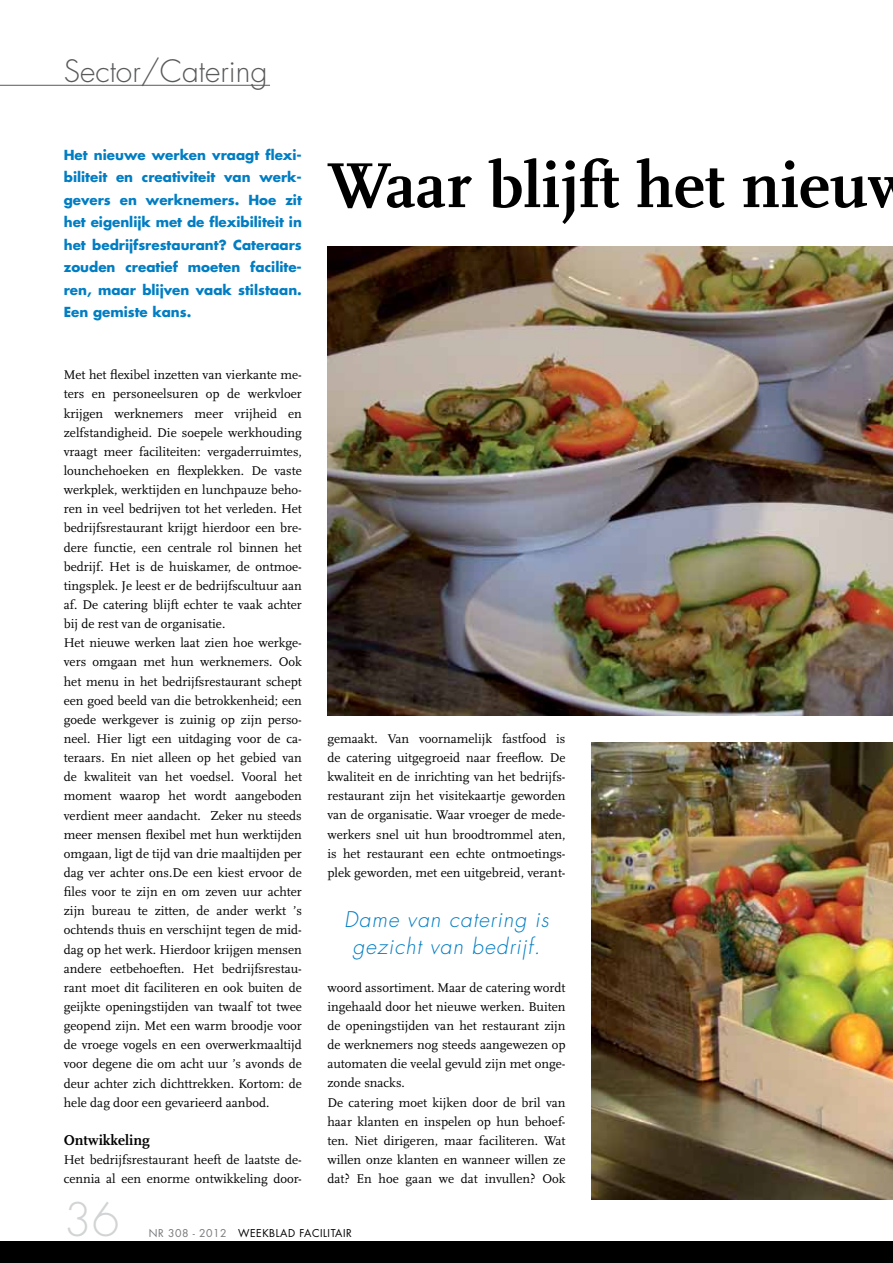
<style>
.page{position:relative;width:893px;height:1263px;background:#fff}
.page>*{position:absolute;margin:0;border:0;box-sizing:border-box;transform-origin:0 0}
.t1{font:700 66.3px "Scala OT";letter-spacing:.005em;color:#000}
.t2{font:300 45px "Futura Std";color:#d1d3d4}
.t3{font:300 30px "Futura Std";color:#58595b}
.t4{font:italic 300 21px/27px "Futura Std";letter-spacing:.05em;color:#007dc3;text-align:center}
.t5{font:700 15px "Scala OT";color:#000}
.t6{font:700 13.5px/22.5px "Futura Std";color:#007dc3;text-align:justify}
.t7{font:13.2px/19.2px "Scala OT";color:#000}
.t8{font:10.5px "Futura Std";letter-spacing:.05em;color:#000}
.s1{color:#77787b}
</style>
<div class="page">
<div style="left:0;top:1242px;width:893px;height:21px;background:#000"></div>
<hr style="left:0;top:85px;width:270px;height:1px;background:#58595b">
<img style="left:327px;top:247px;width:566px;height:469px">
<img style="left:591px;top:743px;width:302px;height:456px">
<h3 class="t3" style="left:64px;top:53px;width:205px">Sector/Catering</h3>
<p class="t6" style="left:64px;top:143px;width:240px">Het nieuwe werken vraagt flexi&shy;biliteit en creativiteit van werk&shy;gevers en werknemers. Hoe zit het eigenlijk met de flexibiliteit in het bedrijfsrestaurant? Cateraars zouden creatief moeten facilite&shy;ren, maar blijven vaak stilstaan.<br>Een gemiste kans.</p>
<h1 class="t1" style="left:328px;top:148px;width:588px">Waar blijft het nieuw</h1>
<p class="t7" style="left:64px;top:366px;width:240px">Met het flexibel inzetten van vierkante me&shy;ters en personeelsuren op de werkvloer krijgen werknemers meer vrijheid en zelfstandigheid. Die soepele werkhouding vraagt meer faciliteiten: vergaderruimtes, lounchehoeken en flexplekken. De vaste werkplek, werktijden en lunchpauze beho&shy;ren in veel bedrijven tot het verleden. Het bedrijfsrestaurant krijgt hierdoor een bre&shy;dere functie, een centrale rol binnen het bedrijf. Het is de huiskamer, de ontmoe&shy;tingsplek. Je leest er de bedrijfscultuur aan af. De catering blijft echter te vaak achter bij de rest van de organisatie.<br>Het nieuwe werken laat zien hoe werkge&shy;vers omgaan met hun werknemers. Ook het menu in het bedrijfsrestaurant schept een goed beeld van die betrokkenheid; een goede werkgever is zuinig op zijn perso&shy;neel. Hier ligt een uitdaging voor de ca&shy;teraars. En niet alleen op het gebied van de kwaliteit van het voedsel. Vooral het moment waarop het wordt aangeboden verdient meer aandacht. Zeker nu steeds meer mensen flexibel met hun werktijden omgaan, ligt de tijd van drie maaltijden per dag ver achter ons.De een kiest ervoor de files voor te zijn en om zeven uur achter zijn bureau te zitten, de ander werkt ’s ochtends thuis en verschijnt tegen de mid&shy;dag op het werk. Hierdoor krijgen mensen andere eetbehoeften. Het bedrijfsrestau&shy;rant moet dit faciliteren en ook buiten de geijkte openingstijden van twaalf tot twee geopend zijn. Met een warm broodje voor de vroege vogels en een overwerkmaaltijd voor degene die om acht uur ’s avonds de deur achter zich dichttrekken. Kortom: de hele dag door een gevarieerd aanbod.</p>
<p class="t5" style="left:64px;top:1131px;width:87px">Ontwikkeling</p>
<p class="t7" style="left:64px;top:1150px;width:240px">Het bedrijfsrestaurant heeft de laatste de&shy;cennia al een enorme ontwikkeling door-</p>
<p class="t7" style="left:327px;top:729px;width:240px;text-align:justify">gemaakt. Van voornamelijk fastfood is de catering uitgegroeid naar freeflow. De kwaliteit en de inrichting van het bedrijfs&shy;restaurant zijn het visitekaartje geworden van de organisatie. Waar vroeger de mede&shy;werkers snel uit hun broodtrommel aten, is het restaurant een echte ontmoetings&shy;plek geworden, met een uitgebreid, verant-</p>
<h3 class="t4" style="left:344px;top:906px;width:206px">Dame van catering is gezicht van bedrijf.</h3>
<p class="t7" style="left:327px;top:978px;width:240px">woord assortiment. Maar de catering wordt ingehaald door het nieuwe werken. Buiten de openingstijden van het restaurant zijn de werknemers nog steeds aangewezen op automaten die veelal gevuld zijn met onge&shy;zonde snacks.<br>De catering moet kijken door de bril van haar klanten en inspelen op hun behoef&shy;ten. Niet dirigeren, maar faciliteren. Wat willen onze klanten en wanneer willen ze dat? En hoe gaan we dat invullen? Ook</p>
<h2 class="t2" style="left:64px;top:1192px;width:57px">36</h2>
<p class="t8" style="left:149px;top:1226px;width:205px"><span class="s1">NR 308 - 2012</span> WEEKBLAD FACILITAIR</p>
</div>
